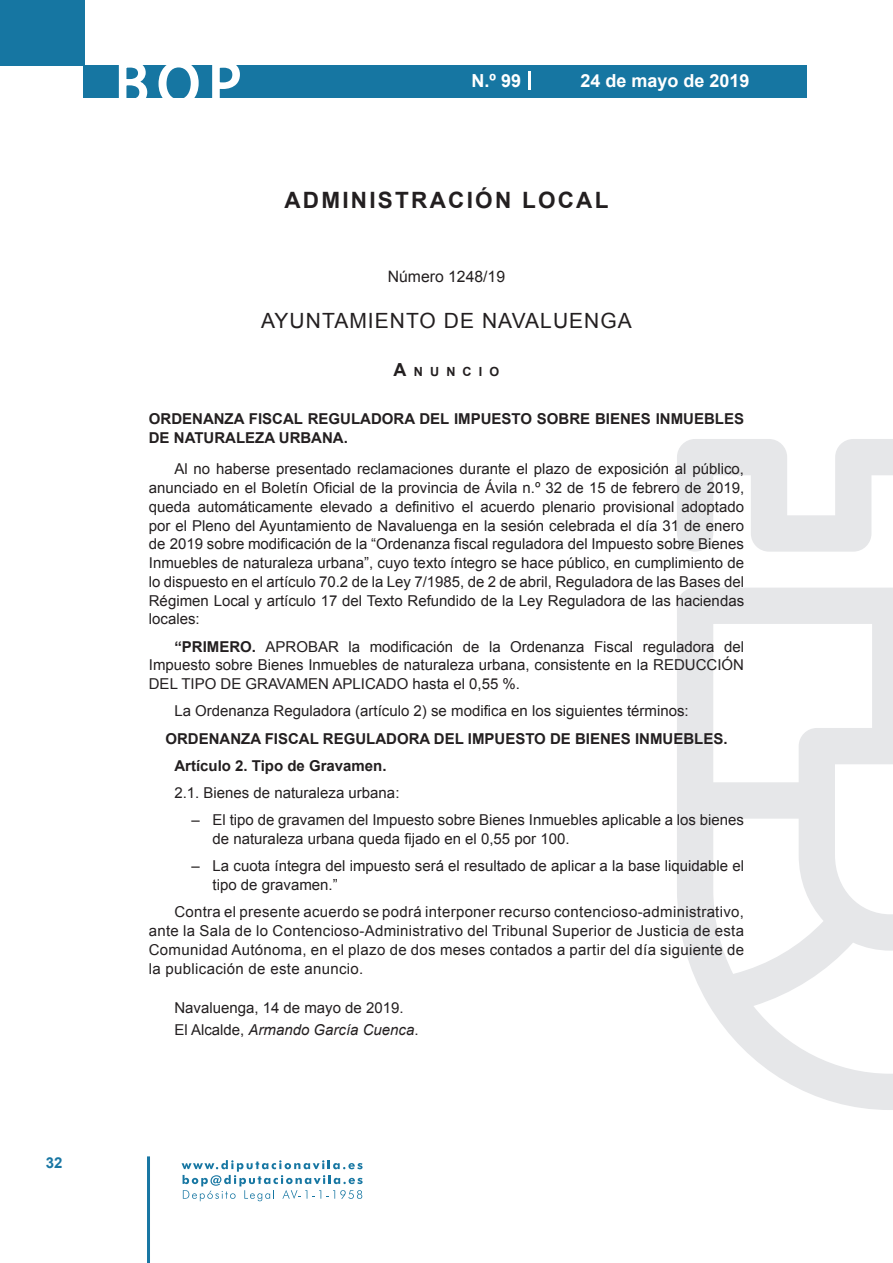
<style>
.page{position:relative;width:893px;height:1263px;background:#fff}
.page>*{position:absolute;margin:0;border:0;box-sizing:border-box;transform-origin:0 0}
.t1{font:500 61.5px "Avant Garde";color:#fff}
.t2{font:700 22.5px "Arial";letter-spacing:.1em;color:#231f20}
.t3{font:21px "Arial";letter-spacing:.05em;color:#231f20}
.t4{font:700 18px "Arial";color:#fff}
.t5{font:15.75px "Arial";color:#231f20}
.t6{font:15px/18.8px "Arial";color:#231f20;text-align:justify}
.t7{font:700 15px/18.8px "Arial";color:#231f20}
.t8{font:700 15px "Arial";color:#1876a3}
.t9{font:700 12.6px "Arial";letter-spacing:.57em;color:#231f20}
.s1{font-size:18px}
.s2{font-weight:700}
.s3{font-style:italic}
</style>
<div class="page">
<div style="left:0;top:0;width:85px;height:65px;background:#1676a2"></div>
<div style="left:84px;top:65px;width:723px;height:33px;background:#1676a2"></div>
<svg style="left:118px;top:65px;width:30px;height:33px"></svg>
<svg style="left:158px;top:65px;width:41px;height:33px"></svg>
<svg style="left:212px;top:65px;width:28px;height:33px"></svg>
<svg style="left:182px;top:1160px;width:181px;height:41px"></svg>
<hr style="left:147px;top:1156px;width:3px;height:107px;background:#1876a3">
<svg style="left:529px;top:71px;width:2px;height:19px"></svg>
<svg style="left:677px;top:439px;width:216px;height:671px"></svg>
<p class="t8" style="left:46px;top:1153px;width:18px">32</p>
<h1 class="t1" style="left:115px;top:46px;width:128px">BOP</h1>
<p class="t4" style="left:472px;top:69px;width:51px">N.º 99</p>
<p class="t4" style="left:580px;top:69px;width:171px">24 de mayo de 2019</p>
<h2 class="t2" style="left:284px;top:185px;width:325px">ADMINISTRACIÓN LOCAL</h2>
<p class="t5" style="left:388px;top:266px;width:119px">Número 1248/19</p>
<h3 class="t3" style="left:261px;top:307px;width:372px">AYUNTAMIENTO DE NAVALUENGA</h3>
<p class="t9" style="left:394px;top:363px;width:107px"><span class="s1">A</span>NUNCIO</p>
<p class="t7" style="left:149px;top:410px;width:597px">ORDENANZA FISCAL REGULADORA DEL IMPUESTO SOBRE BIENES INMUEBLES<br>DE NATURALEZA URBANA.</p>
<p class="t6" style="left:149px;top:460px;width:597px;text-indent:26px">Al no haberse presentado reclamaciones durante el plazo de exposición al público, anunciado en el Boletín Oficial de la provincia de Ávila n.º 32 de 15 de febrero de 2019, queda automáticamente elevado a definitivo el acuerdo plenario provisional adoptado por el Pleno del Ayuntamiento de Navaluenga en la sesión celebrada el día 31 de enero de 2019 sobre modificación de la “Ordenanza fiscal reguladora del Impuesto sobre Bienes Inmuebles de naturaleza urbana”, cuyo texto íntegro se hace público, en cumplimiento de lo dispuesto en el artículo 70.2 de la Ley 7/1985, de 2 de abril, Reguladora de las Bases del Régimen Local y artículo 17 del Texto Refundido de la Ley Reguladora de las haciendas locales:</p>
<p class="t6" style="left:149px;top:637px;width:597px;text-indent:26px"><span class="s2">“PRIMERO.</span> APROBAR la modificación de la Ordenanza Fiscal reguladora del Impuesto sobre Bienes Inmuebles de naturaleza urbana, consistente en la REDUCCIÓN DEL TIPO DE GRAVAMEN APLICADO hasta el 0,55 %.</p>
<p class="t6" style="left:174px;top:702px;width:516px">La Ordenanza Reguladora (artículo 2) se modifica en los siguientes términos:</p>
<p class="t7" style="left:174px;top:725px;width:555px;line-height:27.3px;text-indent:-9px">ORDENANZA FISCAL REGULADORA DEL IMPUESTO DE BIENES INMUEBLES.<br>Artículo 2. Tipo de Gravamen.</p>
<p class="t6" style="left:174px;top:784px;width:227px">2.1. Bienes de naturaleza urbana:</p>
<p class="t6" style="left:213px;top:811px;width:533px;text-indent:-21px">– El tipo de gravamen del Impuesto sobre Bienes Inmuebles aplicable a los bienes de naturaleza urbana queda fijado en el 0,55 por 100.</p>
<p class="t6" style="left:213px;top:857px;width:533px;text-indent:-21px">– La cuota íntegra del impuesto será el resultado de aplicar a la base liquidable el tipo de gravamen.”</p>
<p class="t6" style="left:149px;top:903px;width:597px;text-indent:26px">Contra el presente acuerdo se podrá interponer recurso contencioso-administrativo, ante la Sala de lo Contencioso-Administrativo del Tribunal Superior de Justicia de esta Comunidad Autónoma, en el plazo de dos meses contados a partir del día siguiente de la publicación de este anuncio.</p>
<p class="t6" style="left:174px;top:997px;width:246px;line-height:22.2px">Navaluenga, 14 de mayo de 2019.<br>El Alcalde, <span class="s3">Armando García Cuenca</span>.</p>
</div>
